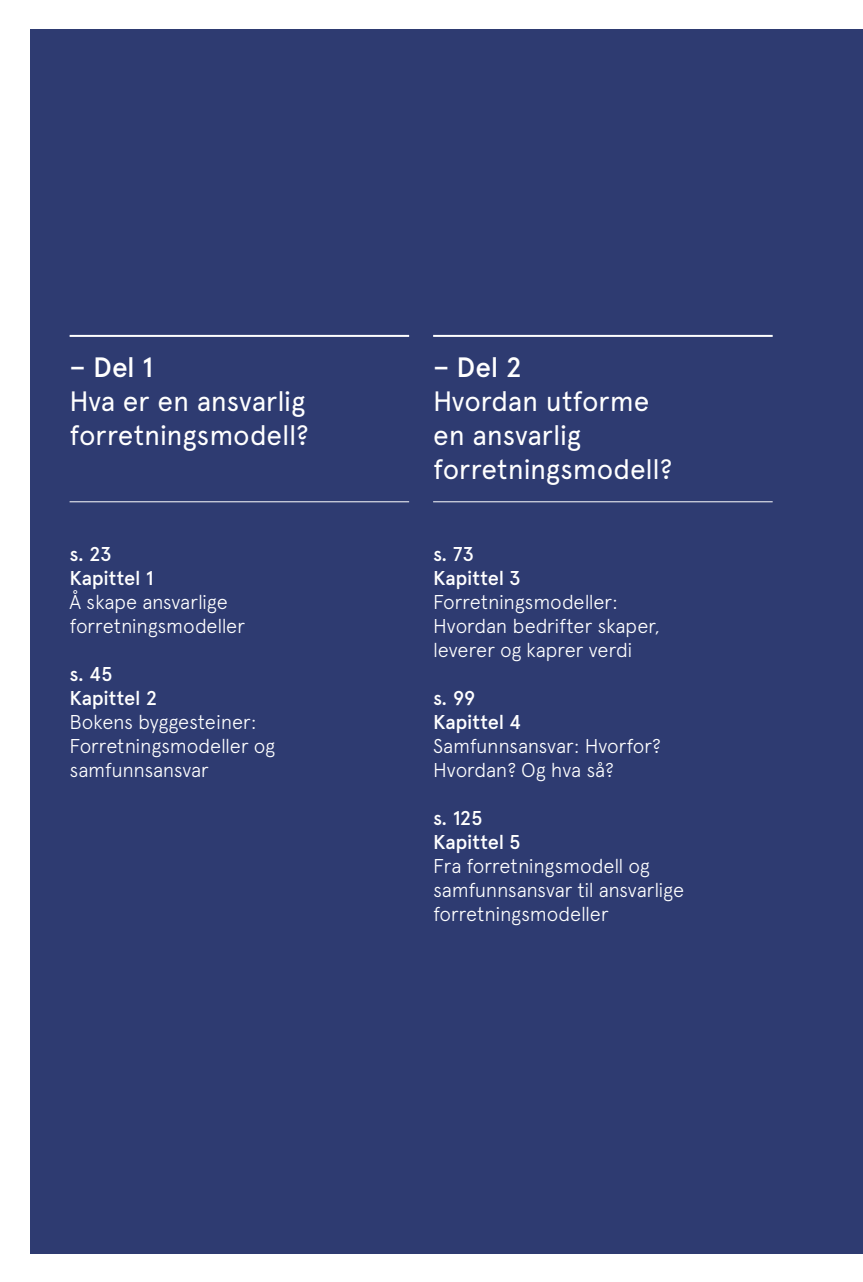
<style>
.page{position:relative;width:863px;height:1282px;background:#fff}
.page>*{position:absolute;margin:0;border:0;box-sizing:border-box;transform-origin:0 0}
.del1titt_s_TOC2{font:28px/34px "Apercu";letter-spacing:-.015em;color:#fff}
.del1num_s_TOC2{font:500 28px "Apercu";letter-spacing:-.005em;color:#fff}
.kap1titt_s_TOC2{font:300 20px/24px "Apercu";letter-spacing:-.015em;color:#fff}
.kap1num_s_TOC2{font:500 20px "Apercu";letter-spacing:-.01em;color:#fff}
.kap2start_s_TOC2{font:500 20px "Apercu";letter-spacing:-.02em;color:#fff}
</style>
<div class="page">
<div style="left:31px;top:29px;width:832px;height:1225px;background:#2e3b71"></div>
<hr style="left:70px;top:335px;width:339px;height:2px;background:#fff">
<hr style="left:70px;top:501px;width:339px;height:1px;background:#fff">
<hr style="left:433px;top:335px;width:340px;height:2px;background:#fff">
<hr style="left:433px;top:501px;width:340px;height:1px;background:#fff">
<p class="del1num_s_TOC2" style="left:70px;top:350px;width:85px">– Del 1</p>
<p class="del1titt_s_TOC2" style="left:70px;top:384px;width:241px">Hva er en ansvarlig forretningsmodell?</p>
<p class="kap2start_s_TOC2" style="left:70px;top:542px;width:44px">s. 23</p>
<p class="kap1num_s_TOC2" style="left:70px;top:566px;width:86px">Kapittel 1</p>
<p class="kap1titt_s_TOC2" style="left:70px;top:589px;width:177px">Å skape ansvarlige forretningsmodeller</p>
<p class="kap2start_s_TOC2" style="left:70px;top:662px;width:45px">s. 45</p>
<p class="kap1num_s_TOC2" style="left:70px;top:686px;width:89px">Kapittel 2</p>
<p class="kap1titt_s_TOC2" style="left:70px;top:709px;width:207px">Bokens byggesteiner:<br>Forretningsmodeller og samfunnsansvar</p>
<p class="del1num_s_TOC2" style="left:433px;top:350px;width:90px">– Del 2</p>
<p class="del1titt_s_TOC2" style="left:433px;top:384px;width:241px">Hvordan utforme en ansvarlig forretningsmodell?</p>
<p class="kap2start_s_TOC2" style="left:433px;top:542px;width:42px">s. 73</p>
<p class="kap1num_s_TOC2" style="left:433px;top:566px;width:89px">Kapittel 3</p>
<p class="kap1titt_s_TOC2" style="left:433px;top:589px;width:228px">Forretningsmodeller:<br>Hvordan bedrifter skaper, leverer og kaprer verdi</p>
<p class="kap2start_s_TOC2" style="left:433px;top:686px;width:44px">s. 99</p>
<p class="kap1num_s_TOC2" style="left:433px;top:710px;width:90px">Kapittel 4</p>
<p class="kap1titt_s_TOC2" style="left:433px;top:733px;width:229px">Samfunnsansvar: Hvorfor?<br>Hvordan? Og hva så?</p>
<p class="kap2start_s_TOC2" style="left:433px;top:806px;width:51px">s. 125</p>
<p class="kap1num_s_TOC2" style="left:433px;top:830px;width:89px">Kapittel 5</p>
<p class="kap1titt_s_TOC2" style="left:433px;top:853px;width:252px">Fra forretningsmodell og samfunnsansvar til ansvarlige forretningsmodeller</p>
</div>
